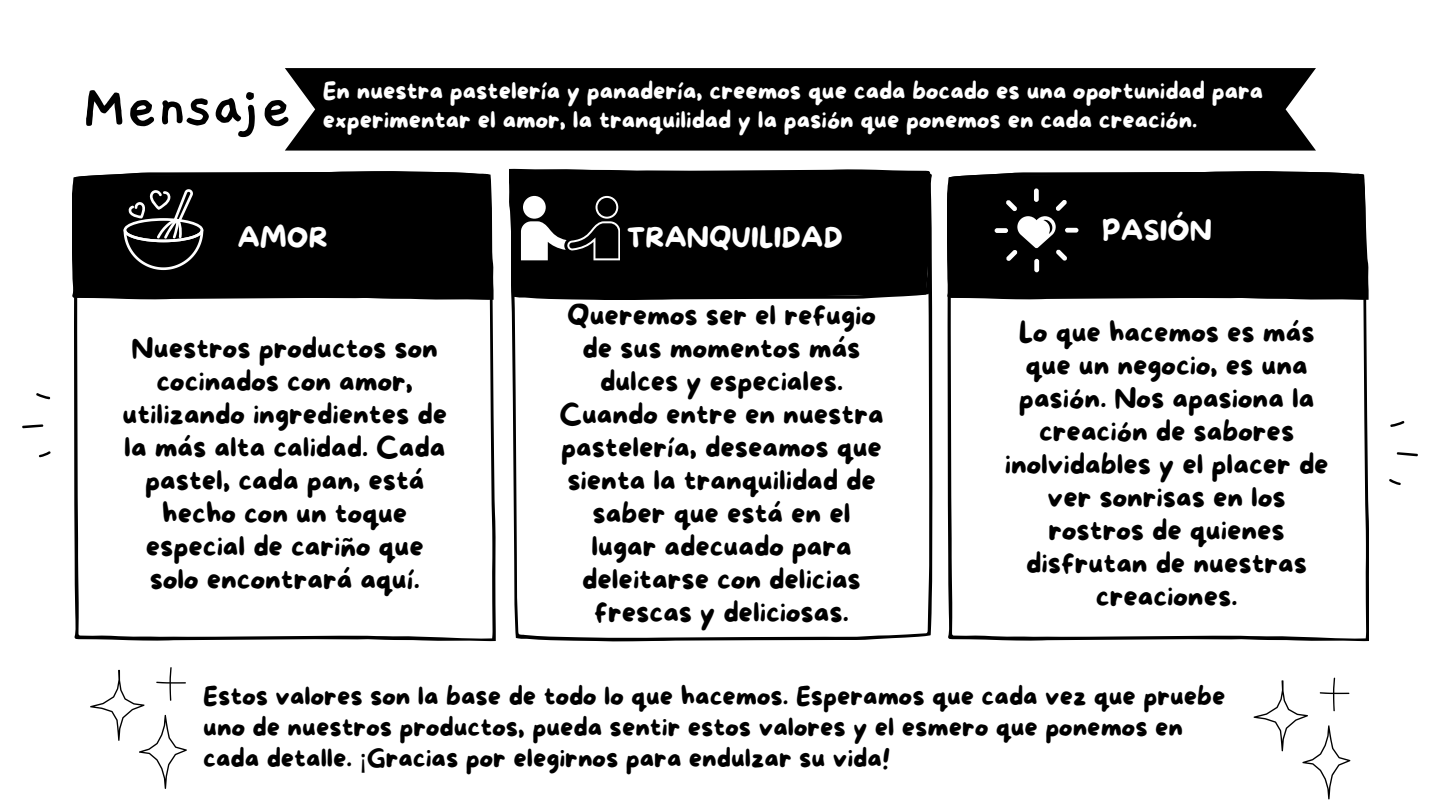
<style>
.page{position:relative;width:1440px;height:810px;background:#fff}
.page>*{position:absolute;margin:0;border:0;box-sizing:border-box;transform-origin:0 0}
.t1{font:700 65px "Gaegu";letter-spacing:-.01em;color:#000}
.t2{font:28px/33px "More Sugar";color:#000;text-align:center}
.t3{font:28px "More Sugar";color:#fff}
.t4{font:26px/30.8px "More Sugar";color:#000}
.t5{font:24px/28.5px "More Sugar";color:#fff}
.s1{font-family:"Noto Sans"}
</style>
<div class="page">
<svg style="left:74px;top:264px;width:422px;height:377px"></svg>
<div style="left:72px;top:171px;width:421px;height:129px;background:#000"></div>
<svg style="left:22px;top:371px;width:68px;height:106px"></svg>
<svg style="left:948px;top:263px;width:421px;height:378px"></svg>
<div style="left:947px;top:171px;width:421px;height:129px;background:#000"></div>
<svg style="left:1350px;top:399px;width:68px;height:106px"></svg>
<svg style="left:511px;top:174px;width:421px;height:467px"></svg>
<div style="left:509px;top:169px;width:422px;height:131px;background:#000"></div>
<svg style="left:124px;top:189px;width:79px;height:81px"></svg>
<svg style="left:521px;top:196px;width:99px;height:64px"></svg>
<div style="left:1034px;top:259px;width:5px;height:13px;background:#fff;border-radius:2px"></div>
<div style="left:1034px;top:188px;width:5px;height:14px;background:#fff;border-radius:2px"></div>
<div style="left:995px;top:228px;width:13px;height:5px;background:#fff;border-radius:2px"></div>
<div style="left:1065px;top:228px;width:13px;height:5px;background:#fff;border-radius:2px"></div>
<svg style="left:1006px;top:200px;width:61px;height:61px"></svg>
<div style="left:285px;top:68px;width:1031px;height:83px;background:#000"></div>
<svg style="left:90px;top:667px;width:97px;height:122px"></svg>
<svg style="left:1253px;top:677px;width:98px;height:123px"></svg>
<p class="t1" style="left:81px;top:74px;width:213px">Mensaje</p>
<p class="t5" style="left:323px;top:78px;width:942px">En nuestra pastelería y panadería, creemos que cada bocado es una oportunidad para experimentar el amor, la tranquilidad y la pasión que ponemos en cada creación.</p>
<p class="t3" style="left:237px;top:223px;width:92px">AMOR</p>
<p class="t3" style="left:627px;top:223px;width:218px">TRANQUILIDAD</p>
<p class="t2" style="left:123px;top:334px;width:326px">Nuestros productos son cocinados con amor, utilizando ingredientes de la más alta calidad. Cada pastel, cada pan, está hecho con un toque especial de cariño que solo encontrará aquí.</p>
<p class="t2" style="left:559px;top:301px;width:326px">Queremos ser el refugio de sus momentos más dulces y especiales.<br>Cuando entre en nuestra pastelería, deseamos que sienta la tranquilidad de saber que está en el lugar adecuado para deleitarse con delicias frescas y deliciosas.</p>
<p class="t3" style="left:1102px;top:215px;width:111px">PASIÓN</p>
<p class="t2" style="left:1005px;top:317px;width:325px">Lo que hacemos es más que un negocio, es una pasión. Nos apasiona la creación de sabores inolvidables y el placer de ver sonrisas en los rostros de quienes disfrutan de nuestras creaciones.</p>
<p class="t4" style="left:203px;top:682px;width:1024px">Estos valores son la base de todo lo que hacemos. Esperamos que cada vez que pruebe uno de nuestros productos, pueda sentir estos valores y el esmero que ponemos en cada detalle. <span class="s1">¡</span>Gracias por elegirnos para endulzar su vida!</p>
</div>
